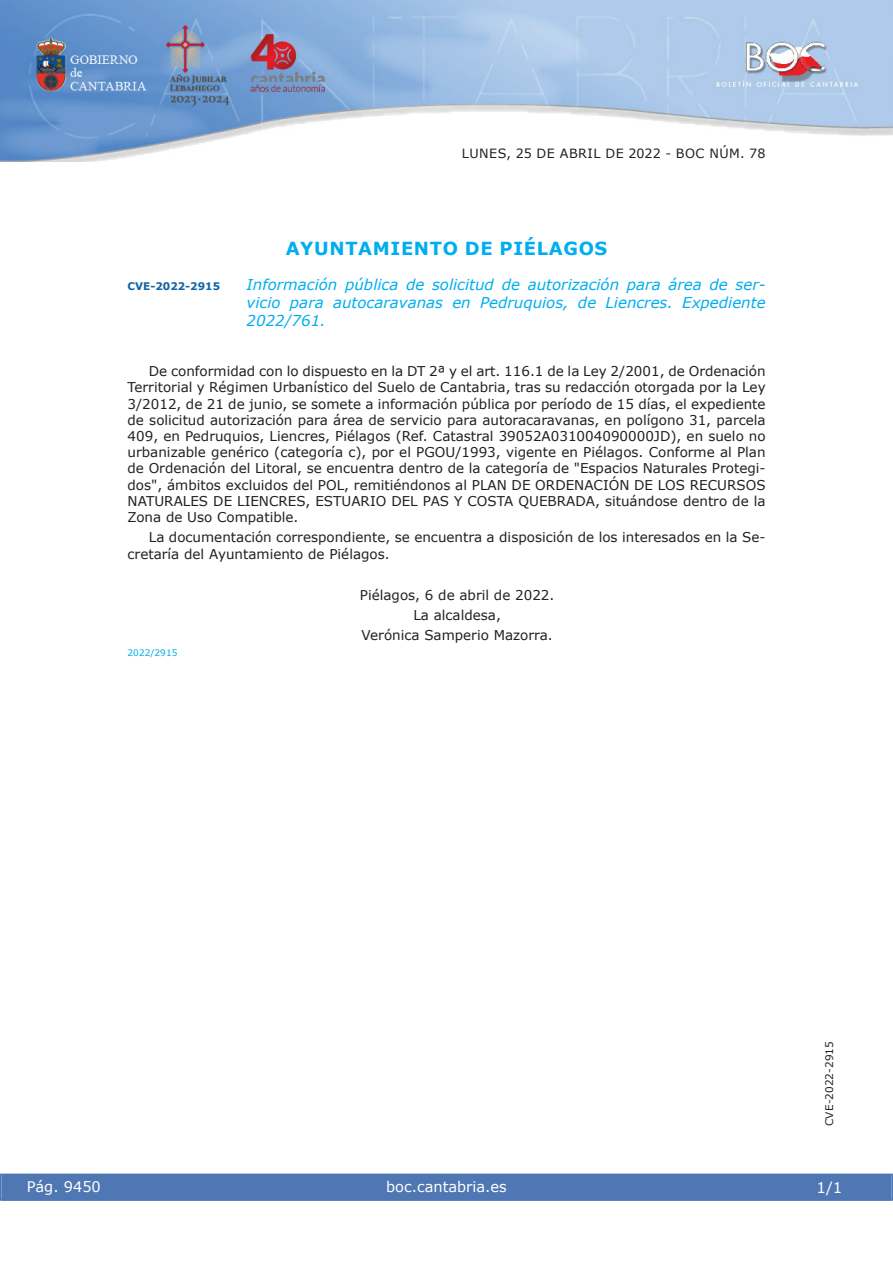
<style>
.page{position:relative;width:893px;height:1263px;background:#fff}
.page>*{position:absolute;margin:0;border:0;box-sizing:border-box;transform-origin:0 0}
.t1{font:700 18px "Verdana";letter-spacing:.035em;color:#00aeef}
.t2{font:italic 15px/18px "Verdana";color:#00aeef;text-align:justify}
.t3{font:15px "Verdana";color:#fff}
.t4{font:14.55px "Verdana";color:#fff}
.t5{font:13.5px/16.2px "Verdana";color:#231f20;text-align:justify}
.t6{font:12.75px "Verdana";letter-spacing:.035em;color:#231f20}
.t7{font:10.5px "Verdana";color:#231f20}
.t8{font:700 10.5px "Verdana";color:#1263a9}
.t9{font:9px "Verdana";color:#00aeef}
</style>
<div class="page">
<img style="left:0;top:0;width:893px;height:161px">
<div style="left:1px;top:1174px;width:890px;height:27px;background:#4f77b3"></div>
<div style="left:0;top:1174px;width:893px;height:27px;border:1px solid #4f77b3"></div>
<p class="t6" style="left:462px;top:145px;width:305px">LUNES, 25 DE ABRIL DE 2022 - BOC NÚM. 78</p>
<h1 class="t1" style="left:286px;top:237px;width:323px">AYUNTAMIENTO DE PIÉLAGOS</h1>
<p class="t8" style="left:128px;top:279px;width:94px">CVE-2022-2915</p>
<p class="t2" style="left:247px;top:275px;width:520px">Información pública de solicitud de autorización para área de ser&shy;vicio para autocaravanas en Pedruquios, de Liencres. Expediente 2022/761.</p>
<p class="t5" style="left:128px;top:363px;width:640px;text-indent:21px">De conformidad con lo dispuesto en la DT 2ª y el art. 116.1 de la Ley 2/2001, de Ordenación Territorial y Régimen Urbanístico del Suelo de Cantabria, tras su redacción otorgada por la Ley 3/2012, de 21 de junio, se somete a información pública por período de 15 días, el expediente de solicitud autorización para área de servicio para autoracaravanas, en polígono 31, parcela 409, en Pedruquios, Liencres, Piélagos (Ref. Catastral 39052A031004090000JD), en suelo no urbanizable genérico (categoría c), por el PGOU/1993, vigente en Piélagos. Conforme al Plan de Ordenación del Litoral, se encuentra dentro de la categoría de "Espacios Naturales Protegi&shy;dos", ámbitos excluidos del POL, remitiéndonos al PLAN DE ORDENACIÓN DE LOS RECURSOS NATURALES DE LIENCRES, ESTUARIO DEL PAS Y COSTA QUEBRADA, situándose dentro de la Zona de Uso Compatible.</p>
<p class="t5" style="left:128px;top:529px;width:639px;text-indent:21px">La documentación correspondiente, se encuentra a disposición de los interesados en la Se&shy;cretaría del Ayuntamiento de Piélagos.</p>
<p class="t5" style="left:360px;top:584px;width:196px;line-height:20.4px;text-align:center">Piélagos, 6 de abril de 2022.<br>La alcaldesa,<br>Verónica Samperio Mazorra.</p>
<p class="t9" style="left:128px;top:646px;width:51px">2022/2915</p>
<p class="t4" style="left:27px;top:1177px;width:76px">Pág. 9450</p>
<p class="t4" style="left:386px;top:1178px;width:122px">boc.cantabria.es</p>
<p class="t7" style="left:823px;top:1126px;width:87px;rotate:-90deg">CVE-2022-2915</p>
<p class="t3" style="left:816px;top:1178px;width:27px">1/1</p>
</div>
